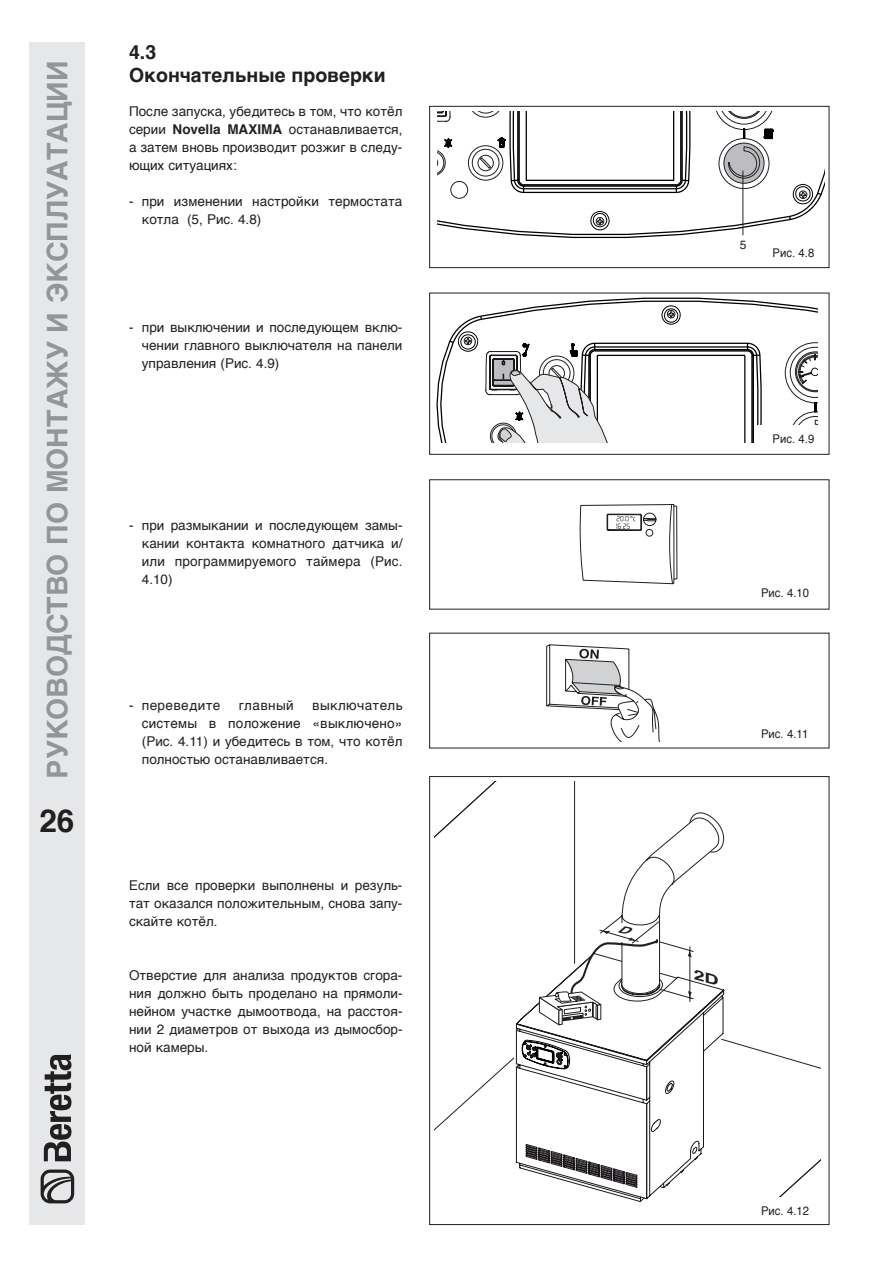
<style>
.page{position:relative;width:893px;height:1263px;background:#fff}
.page>*{position:absolute;margin:0;border:0;box-sizing:border-box;transform-origin:0 0}
.t1{font:700 31.5px "Helvetica";color:#231f20}
.t2{font:700 28.5px "Helvetica";color:#939598}
.t3{font:700 19.5px/23.4px "Helvetica";color:#231f20}
.t4{font:13.5px/18px "Helvetica";color:#231f20;text-align:justify}
.t5{font:13.5px "Helvetica";letter-spacing:.03em;color:#231f20}
.t6{font:12px "Helvetica";color:#231f20;scale:.94 1}
.t7{font:12px "Helvetica";color:#231f20}
.s1{font-weight:700}
</style>
<div class="page">
<div style="left:30px;top:43px;width:55px;height:1182px;background:#e6e7e9"></div>
<svg style="left:41px;top:1169px;width:33px;height:34px"></svg>
<svg style="left:44px;top:1054px;width:27px;height:107px"></svg>
<div style="left:429px;top:106px;width:400px;height:162px;border:1px solid #231f20"></div>
<svg style="left:580px;top:504px;width:98px;height:80px"></svg>
<svg style="left:546px;top:645px;width:114px;height:96px"></svg>
<svg style="left:435px;top:782px;width:386px;height:415px"></svg>
<svg style="left:472px;top:230px;width:272px;height:9px"></svg>
<svg style="left:438px;top:111px;width:386px;height:119px"></svg>
<hr style="left:743px;top:171px;width:1px;height:64px;background:#231f20">
<svg style="left:437px;top:345px;width:11px;height:97px"></svg>
<svg style="left:448px;top:298px;width:344px;height:62px"></svg>
<hr style="left:597px;top:453px;width:148px;height:1px;background:#000">
<svg style="left:464px;top:309px;width:26px;height:129px"></svg>
<svg style="left:490px;top:305px;width:328px;height:137px"></svg>
<div style="left:754px;top:425px;width:68px;height:18px;background:#fff"></div>
<svg style="left:516px;top:810px;width:211px;height:392px"></svg>
<h2 class="t2" style="left:35px;top:778px;width:719px;rotate:-90deg">Руководство по монтажу и эксплуатации</h2>
<h1 class="t1" style="left:39px;top:795px;width:37px">26</h1>
<h3 class="t3" style="left:129px;top:40px;width:258px">4.3<br>Окончательные проверки</h3>
<p class="t4" style="left:129px;top:103px;width:275px">После запуска, убедитесь в том, что котёл серии <span class="s1">Novella MAXIMA</span> останавливается, а затем вновь производит розжиг в следу&shy;ющих ситуациях:</p>
<p class="t4" style="left:142px;top:193px;width:262px;text-indent:-13px">- при изменении настройки термостата котла (5, Pис. 4.8)</p>
<p class="t4" style="left:142px;top:319px;width:262px;text-indent:-13px">- при выключении и последующем вклю&shy;чении главного выключателя на панели управления (Pис. 4.9)</p>
<p class="t4" style="left:142px;top:517px;width:262px;text-indent:-13px">- при размыкании и последующем замы&shy;кании контакта комнатного датчика и/ или программируемого таймера (Pис.<br>4.10)</p>
<p class="t5" style="left:129px;top:695px;width:93px">- переведите</p>
<p class="t5" style="left:239px;top:695px;width:57px">главный</p>
<p class="t4" style="left:142px;top:697px;width:262px;text-indent:170px">выключатель системы в положение «выключено» (Pис. 4.11) и убедитесь в том, что котёл полностью останавливается.</p>
<p class="t4" style="left:129px;top:877px;width:275px">Если все проверки выполнены и резуль&shy;тат оказался положительным, снова запу&shy;скайте котёл.</p>
<p class="t4" style="left:129px;top:967px;width:275px">Отверстие для анализа продуктов сгора&shy;ния должно быть проделано на прямоли&shy;нейном участке дымоотвода, на расстоя&shy;нии 2 диаметров от выхода из дымосбор&shy;ной камеры.</p>
<p class="t7" style="left:740px;top:235px;width:8px">5</p>
<p class="t6" style="left:773px;top:244px;width:46px">Pис. 4.8</p>
<p class="t6" style="left:773px;top:430px;width:46px">Pис. 4.9</p>
<p class="t6" style="left:761px;top:584px;width:53px">Pис. 4.10</p>
<p class="t6" style="left:761px;top:724px;width:52px">Pис. 4.11</p>
<p class="t6" style="left:761px;top:1202px;width:53px">Pис. 4.12</p>
</div>
